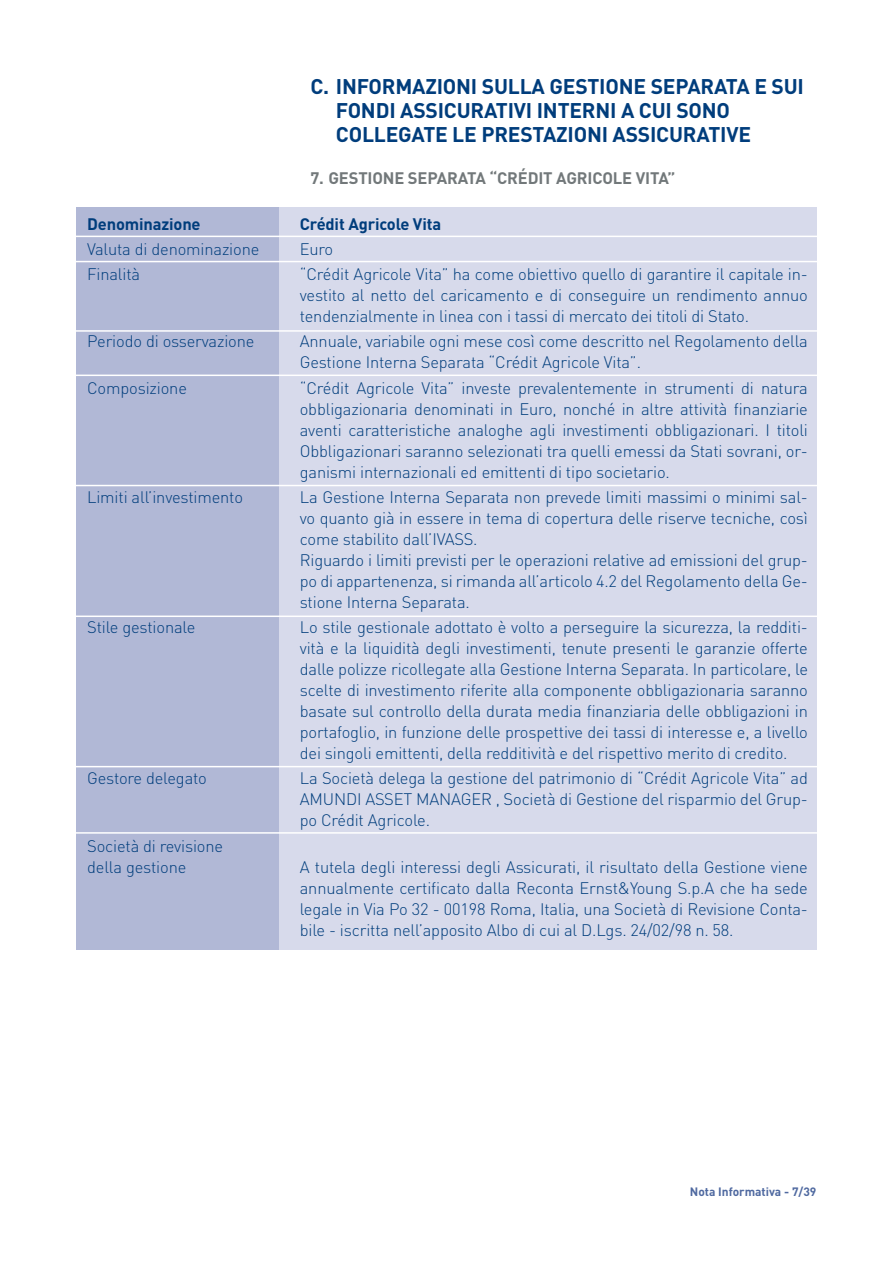
<style>
.page{position:relative;width:893px;height:1263px;background:#fff}
.page>*{position:absolute;margin:0;border:0;box-sizing:border-box;transform-origin:0 0}
.t1{font:700 21px/24px "DIN";letter-spacing:-.01em;color:#003d7c}
.t2{font:300 16.5px/21px "DIN";letter-spacing:-.01em;color:#003d7c;text-align:justify}
.t3{font:700 16.5px "DIN";letter-spacing:-.01em;color:#72787a}
.t4{font:700 16.5px "DIN";letter-spacing:-.01em;color:#003d7c}
.t5{font:700 12px "DIN";color:#4f69a0}
</style>
<div class="page">
<div style="left:264px;top:207px;width:552px;height:743px;background:#d7daeb"></div>
<div style="left:77px;top:207px;width:202px;height:743px;background:#b1b8d6"></div>
<hr style="left:68px;top:261px;width:760px;height:1px;background:#fff">
<hr style="left:68px;top:236px;width:760px;height:1px;background:#fff">
<hr style="left:68px;top:330px;width:760px;height:2px;background:#fff">
<hr style="left:68px;top:375px;width:760px;height:1px;background:#fff">
<hr style="left:68px;top:485px;width:760px;height:1px;background:#fff">
<hr style="left:68px;top:615px;width:760px;height:2px;background:#fff">
<hr style="left:68px;top:766px;width:760px;height:1px;background:#fff">
<hr style="left:68px;top:832px;width:760px;height:2px;background:#fff">
<p class="t1" style="left:336px;top:73px;width:469px;text-indent:-25px">C. INFORMAZIONI SULLA GESTIONE SEPARATA E SUI<br>FONDI ASSICURATIVI INTERNI A CUI SONO<br>COLLEGATE LE PRESTAZIONI ASSICURATIVE</p>
<p class="t3" style="left:310px;top:167px;width:366px">7. GESTIONE SEPARATA “CRÉDIT AGRICOLE VITA”</p>
<p class="t4" style="left:87px;top:213px;width:115px">Denominazione</p>
<p class="t4" style="left:300px;top:213px;width:143px">Crédit Agricole Vita</p>
<p class="t2" style="left:87px;top:238px;width:174px">Valuta di denominazione</p>
<p class="t2" style="left:300px;top:238px;width:35px">Euro</p>
<p class="t2" style="left:87px;top:263px;width:55px">Finalità</p>
<p class="t2" style="left:300px;top:263px;width:510px">“Crédit Agricole Vita” ha come obiettivo quello di garantire il capitale in&shy;vestito al netto del caricamento e di conseguire un rendimento annuo tendenzialmente in linea con i tassi di mercato dei titoli di Stato.</p>
<p class="t2" style="left:87px;top:331px;width:169px">Periodo di osservazione</p>
<p class="t2" style="left:300px;top:331px;width:510px">Annuale, variabile ogni mese così come descritto nel Regolamento della<br>Gestione Interna Separata “Crédit Agricole Vita”.</p>
<p class="t2" style="left:87px;top:377px;width:101px">Composizione</p>
<p class="t2" style="left:300px;top:377px;width:510px">“Crédit Agricole Vita” investe prevalentemente in strumenti di natura obbligazionaria denominati in Euro, nonché in altre attività finanziarie aventi caratteristiche analoghe agli investimenti obbligazionari. I titoli Obbligazionari saranno selezionati tra quelli emessi da Stati sovrani, or&shy;ganismi internazionali ed emittenti di tipo societario.</p>
<p class="t2" style="left:87px;top:486px;width:157px">Limiti all’investimento</p>
<p class="t2" style="left:300px;top:486px;width:510px;text-align:left">La Gestione Interna Separata non prevede limiti massimi o minimi sal&shy;vo quanto già in essere in tema di copertura delle riserve tecniche, così come stabilito dall’IVASS.<br>Riguardo i limiti previsti per le operazioni relative ad emissioni del grup&shy;po di appartenenza, si rimanda all’articolo 4.2 del Regolamento della Ge&shy;stione Interna Separata.</p>
<p class="t2" style="left:87px;top:616px;width:110px">Stile gestionale</p>
<p class="t2" style="left:300px;top:616px;width:510px">Lo stile gestionale adottato è volto a perseguire la sicurezza, la redditi&shy;vità e la liquidità degli investimenti, tenute presenti le garanzie offerte dalle polizze ricollegate alla Gestione Interna Separata. In particolare, le scelte di investimento riferite alla componente obbligazionaria saranno basate sul controllo della durata media finanziaria delle obbligazioni in portafoglio, in funzione delle prospettive dei tassi di interesse e, a livello dei singoli emittenti, della redditività e del rispettivo merito di credito.</p>
<p class="t2" style="left:87px;top:768px;width:121px">Gestore delegato</p>
<p class="t2" style="left:300px;top:768px;width:510px">La Società delega la gestione del patrimonio di “Crédit Agricole Vita” ad AMUNDI ASSET MANAGER , Società di Gestione del risparmio del Grup&shy;po Crédit Agricole.</p>
<p class="t2" style="left:87px;top:835px;width:137px">Società di revisione della gestione</p>
<p class="t2" style="left:300px;top:856px;width:510px">A tutela degli interessi degli Assicurati, il risultato della Gestione viene annualmente certificato dalla Reconta Ernst&amp;Young S.p.A che ha sede legale in Via Po 32 - 00198 Roma, Italia, una Società di Revisione Conta&shy;bile - iscritta nell’apposito Albo di cui al D.Lgs. 24/02/98 n. 58.</p>
<p class="t5" style="left:690px;top:1184px;width:128px">Nota Informativa - 7/39</p>
</div>
